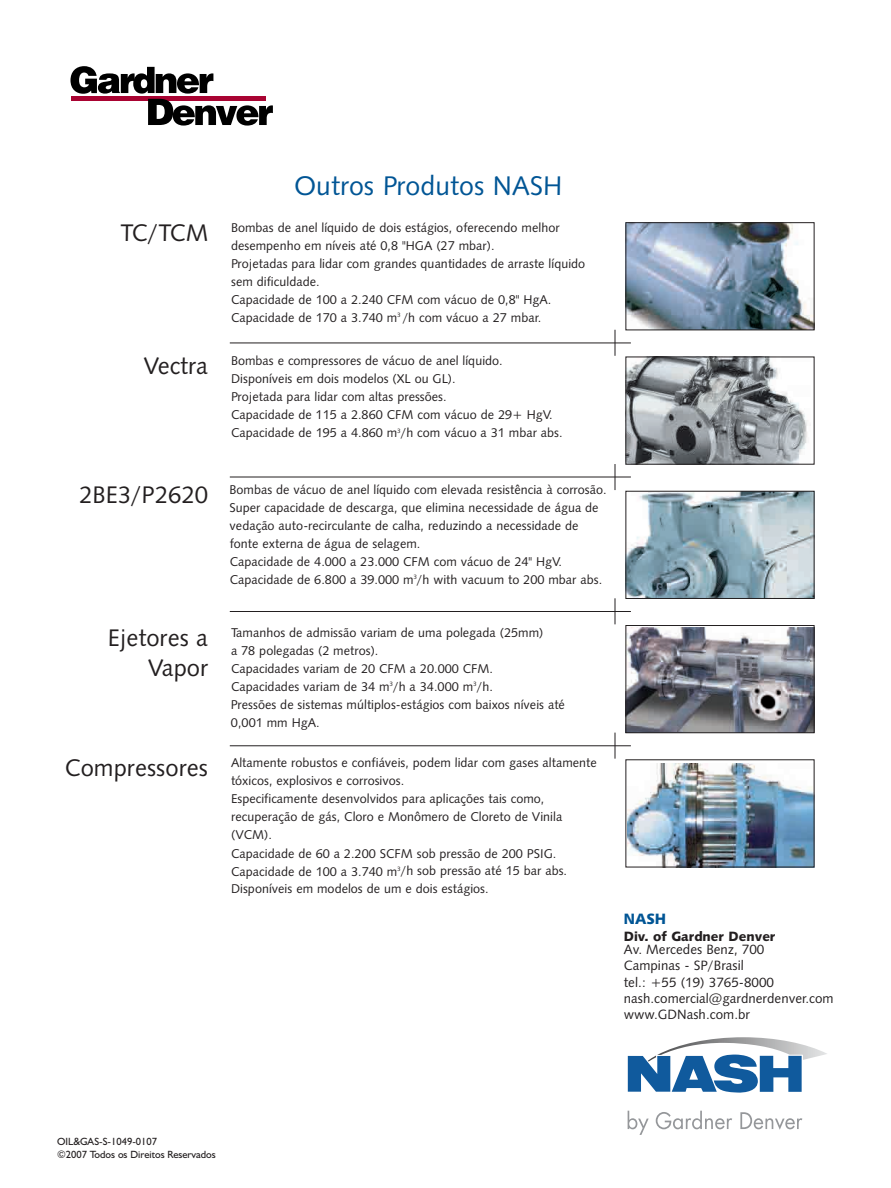
<style>
.page{position:relative;width:891px;height:1188px;background:#fff}
.page>*{position:absolute;margin:0;border:0;box-sizing:border-box;transform-origin:0 0}
.t1{font:27px "Humanist 531 BT Roman A";color:#005595}
.t2{font:24px/30px "Humanist 531 BT Roman A";color:#231f20;text-align:right}
.t3{font:15px "Humanist 531 BT Black A";color:#005595}
.t4{font:13.5px/16.2px "Humanist 531 BT Roman A";color:#231f20}
.t5{font:13.5px "Humanist 531 BT Black A";color:#231f20}
.t6{font:12.75px/18px "Humanist 531 BT Roman A";color:#231f20}
.t7{font:10.5px/12.6px "Humanist 521 BT";color:#231f20}
</style>
<div class="page">
<svg style="left:70px;top:66px;width:203px;height:60px"></svg>
<img style="left:628px;top:224px;width:184px;height:104px">
<div style="left:626px;top:222px;width:188px;height:108px;border:1px solid #231f20"></div>
<img style="left:628px;top:359px;width:180px;height:104px">
<div style="left:626px;top:357px;width:188px;height:108px;border:1px solid #231f20"></div>
<img style="left:628px;top:493px;width:184px;height:104px">
<div style="left:626px;top:491px;width:188px;height:108px;border:1px solid #231f20"></div>
<img style="left:628px;top:628px;width:184px;height:103px">
<div style="left:626px;top:625px;width:188px;height:108px;border:1px solid #231f20"></div>
<img style="left:628px;top:763px;width:184px;height:102px">
<hr style="left:230px;top:343px;width:401px;height:1px;background:#231f20">
<svg style="left:615px;top:330px;width:1px;height:26px"></svg>
<hr style="left:230px;top:477px;width:401px;height:1px;background:#231f20">
<svg style="left:615px;top:464px;width:1px;height:26px"></svg>
<hr style="left:230px;top:611px;width:401px;height:1px;background:#231f20">
<svg style="left:615px;top:598px;width:1px;height:26px"></svg>
<hr style="left:230px;top:745px;width:401px;height:1px;background:#231f20">
<svg style="left:615px;top:733px;width:1px;height:26px"></svg>
<svg style="left:628px;top:1111px;width:21px;height:24px"></svg>
<svg style="left:656px;top:1111px;width:76px;height:18px"></svg>
<svg style="left:740px;top:1112px;width:62px;height:18px"></svg>
<svg style="left:627px;top:1037px;width:200px;height:56px"></svg>
<h2 class="t2" style="left:120px;top:217px;width:89px">TC/TCM</h2>
<h1 class="t1" style="left:294px;top:170px;width:270px">Outros Produtos NASH</h1>
<p class="t6" style="left:231px;top:219px;width:356px">Bombas de anel líquido de dois estágios, oferecendo melhor desempenho em níveis até 0,8 "HGA (27 mbar).<br>Projetadas para lidar com grandes quantidades de arraste líquido sem dificuldade.<br>Capacidade de 100 a 2.240 CFM com vácuo de 0,8" HgA.<br>Capacidade de 170 a 3.740 m<sup>3</sup> /h com vácuo a 27 mbar.</p>
<h2 class="t2" style="left:144px;top:351px;width:66px">Vectra</h2>
<p class="t6" style="left:231px;top:352px;width:333px">Bombas e compressores de vácuo de anel líquido.<br>Disponíveis em dois modelos (XL ou GL).<br>Projetada para lidar com altas pressões.<br>Capacidade de 115 a 2.860 CFM com vácuo de 29+ HgV.<br>Capacidade de 195 a 4.860 m<sup>3</sup>/h com vácuo a 31 mbar abs.</p>
<h2 class="t2" style="left:79px;top:479px;width:131px">2BE3/P2620</h2>
<p class="t6" style="left:230px;top:480px;width:379px">Bombas de vácuo de anel líquido com elevada resistência à corrosão.<br>Super capacidade de descarga, que elimina necessidade de água de vedação auto-recirculante de calha, reduzindo a necessidade de fonte externa de água de selagem.<br>Capacidade de 4.000 a 23.000 CFM com vácuo de 24" HgV.<br>Capacidade de 6.800 a 39.000 m<sup>3</sup>/h with vacuum to 200 mbar abs.</p>
<h2 class="t2" style="left:108px;top:622px;width:102px">Ejetores a<br>Vapor</h2>
<p class="t6" style="left:231px;top:624px;width:335px">Tamanhos de admissão variam de uma polegada (25mm)<br>a 78 polegadas (2 metros).<br>Capacidades variam de 20 CFM a 20.000 CFM.<br>Capacidades variam de 34 m<sup>3</sup>/h a 34.000 m<sup>3</sup>/h.<br>Pressões de sistemas múltiplos-estágios com baixos níveis até 0,001 mm HgA.</p>
<h2 class="t2" style="left:65px;top:753px;width:145px">Compressores</h2>
<p class="t6" style="left:231px;top:754px;width:367px">Altamente robustos e confiáveis, podem lidar com gases altamente tóxicos, explosivos e corrosivos.<br>Especificamente desenvolvidos para aplicações tais como, recuperação de gás, Cloro e Monômero de Cloreto de Vinila (VCM).<br>Capacidade de 60 a 2.200 SCFM sob pressão de 200 PSIG.<br>Capacidade de 100 a 3.740 m<sup>3</sup>/h sob pressão até 15 bar abs.<br>Disponíveis em modelos de um e dois estágios.</p>
<p class="t3" style="left:624px;top:910px;width:44px">NASH</p>
<p class="t5" style="left:624px;top:928px;width:153px">Div. of Gardner Denver</p>
<p class="t4" style="left:624px;top:941px;width:211px">Av. Mercedes Benz, 700<br>Campinas - SP/Brasil<br>tel.: +55 (19) 3765-8000 nash.comercial@gardnerdenver.com www.GDNash.com.br</p>
<p class="t7" style="left:57px;top:1135px;width:160px">OIL&amp;GAS-S-1049-0107<br>©2007 Todos os Direitos Reservados</p>
</div>
